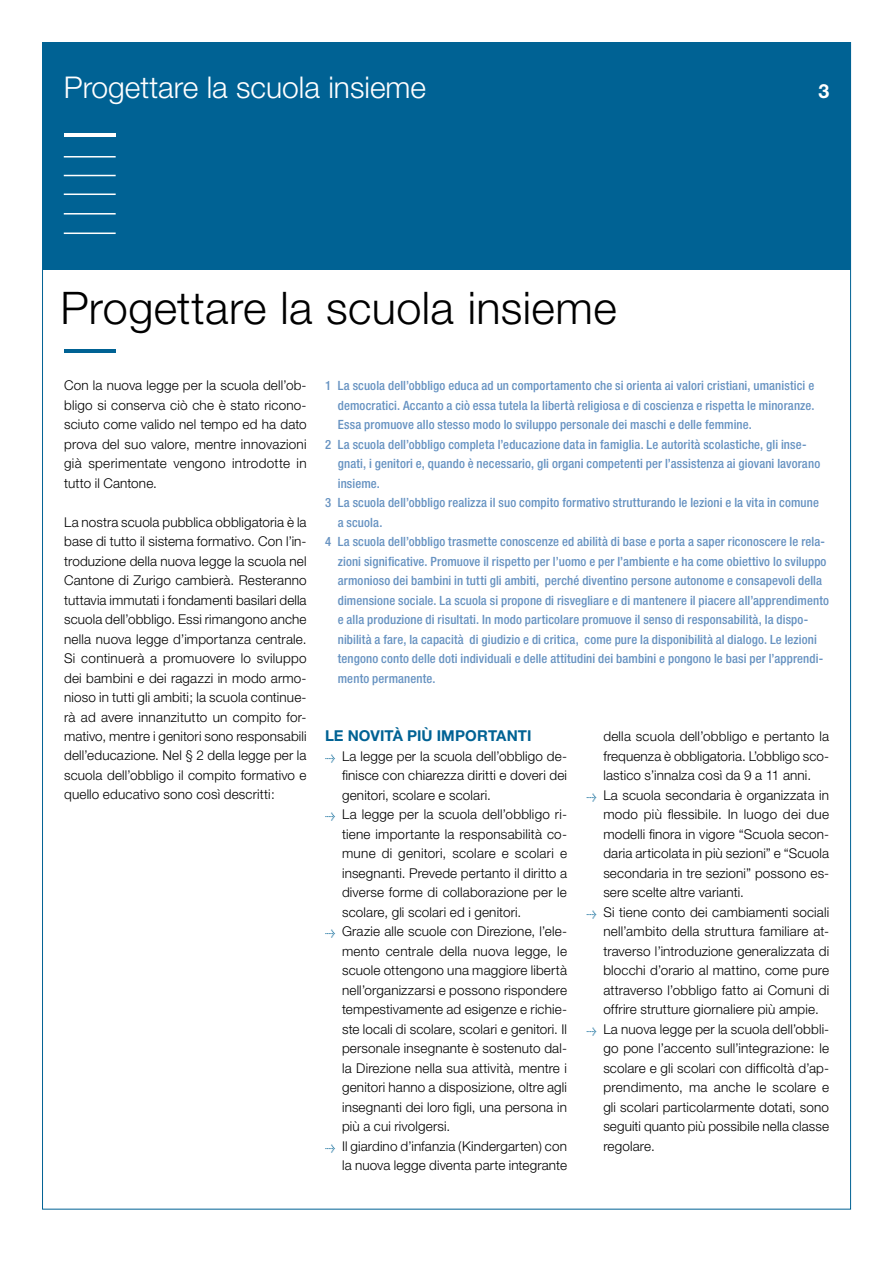
<style>
.page{position:relative;width:893px;height:1263px;background:#fff}
.page>*{position:absolute;margin:0;border:0;box-sizing:border-box;transform-origin:0 0}
.t1{font:300 45px "Helvetica Neue";letter-spacing:.01em;color:#000}
.t2{font:300 30px "Helvetica Neue";color:#fff}
.t3{font:700 19.5px "Helvetica Neue";color:#fff}
.t4{font:700 15px "Helvetica Neue";letter-spacing:.005em;color:#006294}
.t5{font:300 13.5px/19.5px "Helvetica Neue";letter-spacing:.01em;color:#000;text-align:justify}
.t6{font:500 condensed 12.75px "Helvetica Neue";letter-spacing:.01em;color:#6692c1}
.s1{font-family:"Meta Plus";font-weight:500;font-size:8.25px;color:#006294}
</style>
<div class="page">
<div style="left:43px;top:43px;width:807px;height:227px;background:#006294"></div>
<hr style="left:64px;top:133px;width:52px;height:3px;background:#fff">
<hr style="left:64px;top:156px;width:52px;height:2px;background:#fff">
<hr style="left:64px;top:175px;width:52px;height:1px;background:#fff">
<hr style="left:64px;top:194px;width:52px;height:1px;background:#fff">
<hr style="left:64px;top:213px;width:52px;height:2px;background:#fff">
<hr style="left:64px;top:233px;width:52px;height:1px;background:#fff">
<hr style="left:64px;top:349px;width:52px;height:4px;background:#006294">
<h2 class="t2" style="left:64px;top:68px;width:364px">Progettare la scuola insieme</h2>
<h3 class="t3" style="left:818px;top:78px;width:12px">3</h3>
<h1 class="t1" style="left:61px;top:280px;width:558px">Progettare la scuola insieme</h1>
<p class="t5" style="left:64px;top:375px;width:244px">Con la nuova legge per la scuola dell’ob&shy;bligo si conserva ciò che è stato ricono&shy;sciuto come valido nel tempo ed ha dato prova del suo valore, mentre innovazioni già sperimentate vengono introdotte in tutto il Cantone.</p>
<p class="t5" style="left:64px;top:512px;width:244px">La nostra scuola pubblica obbligatoria è la base di tutto il sistema formativo. Con l’in&shy;troduzione della nuova legge la scuola nel Cantone di Zurigo cambierà. Resteranno tuttavia immutati i fondamenti basilari della scuola dell’obbligo. Essi rimangono anche nella nuova legge d’importanza centrale.<br>Si continuerà a promuovere lo sviluppo dei bambini e dei ragazzi in modo armo&shy;nioso in tutti gli ambiti; la scuola continue&shy;rà ad avere innanzitutto un compito for&shy;mativo, mentre i genitori sono responsabili dell’educazione. Nel § 2 della legge per la scuola dell’obbligo il compito formativo e quello educativo sono così descritti:</p>
<p class="t6" style="left:325px;top:378px;width:491px">1 La scuola dell’obbligo educa ad un comportamento che si orienta ai valori cristiani, umanistici e</p>
<p class="t6" style="left:338px;top:397px;width:478px">democratici. Accanto a ciò essa tutela la libertà religiosa e di coscienza e rispetta le minoranze.</p>
<p class="t6" style="left:338px;top:417px;width:416px">Essa promuove allo stesso modo lo sviluppo personale dei maschi e delle femmine.</p>
<p class="t6" style="left:325px;top:436px;width:483px">2 La scuola dell’obbligo completa l’educazione data in famiglia. Le autorità scolastiche, gli inse-</p>
<p class="t6" style="left:338px;top:456px;width:484px">gnati, i genitori e, quando è necessario, gli organi competenti per l’assistenza ai giovani lavorano</p>
<p class="t6" style="left:338px;top:475px;width:44px">insieme.</p>
<p class="t6" style="left:325px;top:495px;width:495px">3 La scuola dell’obbligo realizza il suo compito formativo strutturando le lezioni e la vita in comune</p>
<p class="t6" style="left:338px;top:514px;width:46px">a scuola.</p>
<p class="t6" style="left:325px;top:534px;width:501px">4 La scuola dell’obbligo trasmette conoscenze ed abilità di base e porta a saper riconoscere le rela-</p>
<p class="t6" style="left:338px;top:553px;width:490px">zioni significative. Promuove il rispetto per l’uomo e per l’ambiente e ha come obiettivo lo sviluppo</p>
<p class="t6" style="left:338px;top:573px;width:486px">armonioso dei bambini in tutti gli ambiti, perché diventino persone autonome e consapevoli della</p>
<p class="t6" style="left:338px;top:592px;width:493px">dimensione sociale. La scuola si propone di risvegliare e di mantenere il piacere all’apprendimento</p>
<p class="t6" style="left:338px;top:612px;width:472px">e alla produzione di risultati. In modo particolare promuove il senso di responsabilità, la dispo-</p>
<p class="t6" style="left:338px;top:631px;width:481px">nibilità a fare, la capacità di giudizio e di critica, come pure la disponibilità al dialogo. Le lezioni</p>
<p class="t6" style="left:338px;top:651px;width:487px">tengono conto delle doti individuali e delle attitudini dei bambini e pongono le basi per l’apprendi-</p>
<p class="t6" style="left:338px;top:670px;width:99px">mento permanente.</p>
<p class="t4" style="left:325px;top:726px;width:206px">LE NOVITÀ PI Ù IMPORTANTI</p>
<p class="t5" style="left:325px;top:746px;width:243px"><span class="s1">&gt;</span> La legge per la scuola dell’obbligo de-</p>
<p class="t5" style="left:342px;top:765px;width:226px">finisce con chiarezza diritti e doveri dei</p>
<p class="t5" style="left:342px;top:785px;width:150px">genitori, scolare e scolari.</p>
<p class="t5" style="left:325px;top:804px;width:243px"><span class="s1">&gt;</span> La legge per la scuola dell’obbligo ri-</p>
<p class="t5" style="left:342px;top:824px;width:226px">tiene importante la responsabilità co-</p>
<p class="t5" style="left:342px;top:843px;width:226px">mune di genitori, scolare e scolari e</p>
<p class="t5" style="left:342px;top:863px;width:226px">insegnanti. Prevede pertanto il diritto a</p>
<p class="t5" style="left:342px;top:882px;width:226px">diverse forme di collaborazione per le</p>
<p class="t5" style="left:342px;top:902px;width:181px">scolare, gli scolari ed i genitori.</p>
<p class="t5" style="left:325px;top:921px;width:243px"><span class="s1">&gt;</span> Grazie alle scuole con Direzione, l’ele-</p>
<p class="t5" style="left:342px;top:941px;width:226px">mento centrale della nuova legge, le</p>
<p class="t5" style="left:342px;top:960px;width:226px">scuole ottengono una maggiore libertà</p>
<p class="t5" style="left:342px;top:980px;width:226px">nell’organizzarsi e possono rispondere</p>
<p class="t5" style="left:342px;top:999px;width:226px">tempestivamente ad esigenze e richie-</p>
<p class="t5" style="left:342px;top:1019px;width:226px">ste locali di scolare, scolari e genitori. Il</p>
<p class="t5" style="left:342px;top:1038px;width:226px">personale insegnante è sostenuto dal-</p>
<p class="t5" style="left:342px;top:1058px;width:226px">la Direzione nella sua attività, mentre i</p>
<p class="t5" style="left:342px;top:1077px;width:226px">genitori hanno a disposizione, oltre agli</p>
<p class="t5" style="left:342px;top:1097px;width:226px">insegnanti dei loro figli, una persona in</p>
<p class="t5" style="left:342px;top:1116px;width:110px">più a cui rivolgersi.</p>
<p class="t5" style="left:325px;top:1136px;width:243px"><span class="s1">&gt;</span> Il giardino d’infanzia (Kindergarten) con</p>
<p class="t5" style="left:342px;top:1155px;width:226px">la nuova legge diventa parte integrante</p>
<p class="t5" style="left:603px;top:726px;width:227px">della scuola dell’obbligo e pertanto la</p>
<p class="t5" style="left:603px;top:746px;width:227px">frequenza è obbligatoria. L’obbligo sco-</p>
<p class="t5" style="left:603px;top:765px;width:209px">lastico s’innalza così da 9 a 11 anni.</p>
<p class="t5" style="left:586px;top:785px;width:244px"><span class="s1">&gt;</span> La scuola secondaria è organizzata in</p>
<p class="t5" style="left:603px;top:804px;width:227px">modo più flessibile. In luogo dei due</p>
<p class="t5" style="left:603px;top:824px;width:227px">modelli finora in vigore “Scuola secon-</p>
<p class="t5" style="left:603px;top:843px;width:227px">daria articolata in più sezioni” e “Scuola</p>
<p class="t5" style="left:603px;top:863px;width:227px">secondaria in tre sezioni” possono es-</p>
<p class="t5" style="left:603px;top:882px;width:142px">sere scelte altre varianti.</p>
<p class="t5" style="left:586px;top:902px;width:244px"><span class="s1">&gt;</span> Si tiene conto dei cambiamenti sociali</p>
<p class="t5" style="left:603px;top:921px;width:227px">nell’ambito della struttura familiare at-</p>
<p class="t5" style="left:603px;top:941px;width:227px">traverso l’introduzione generalizzata di</p>
<p class="t5" style="left:603px;top:960px;width:227px">blocchi d’orario al mattino, come pure</p>
<p class="t5" style="left:603px;top:980px;width:227px">attraverso l’obbligo fatto ai Comuni di</p>
<p class="t5" style="left:603px;top:999px;width:217px">offrire strutture giornaliere più ampie.</p>
<p class="t5" style="left:586px;top:1019px;width:244px"><span class="s1">&gt;</span> La nuova legge per la scuola dell’obbli-</p>
<p class="t5" style="left:603px;top:1038px;width:227px">go pone l’accento sull’integrazione: le</p>
<p class="t5" style="left:603px;top:1058px;width:227px">scolare e gli scolari con difficoltà d’ap-</p>
<p class="t5" style="left:603px;top:1077px;width:227px">prendimento, ma anche le scolare e</p>
<p class="t5" style="left:603px;top:1097px;width:227px">gli scolari particolarmente dotati, sono</p>
<p class="t5" style="left:603px;top:1116px;width:227px">seguiti quanto più possibile nella classe</p>
<p class="t5" style="left:603px;top:1136px;width:53px">regolare.</p>
</div>
